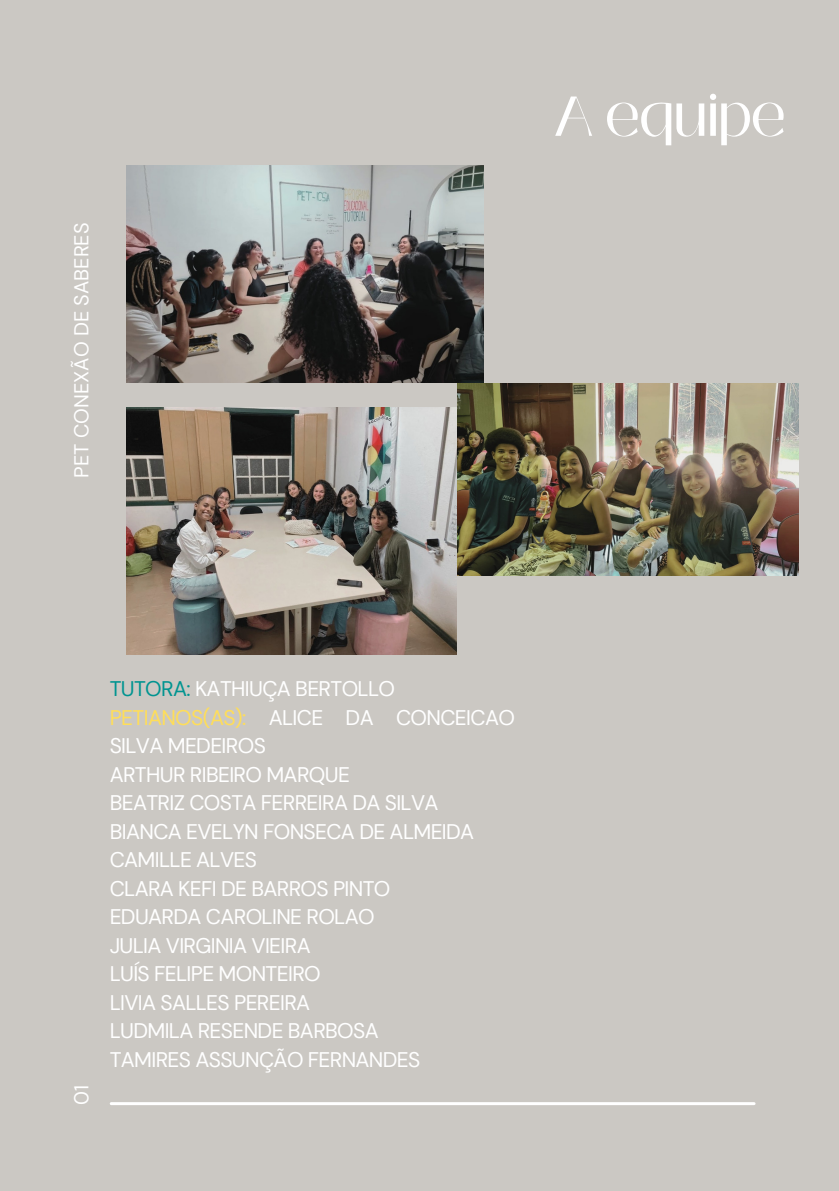
<style>
.page{position:relative;width:839px;height:1191px;background:#fff}
.page>*{position:absolute;margin:0;border:0;box-sizing:border-box;transform-origin:0 0}
.t1{font:56px "Black Mango";letter-spacing:-.015em;color:#fff}
.t2{font:21.2px/28.4px "DM Sans";letter-spacing:-.03em;color:#fff}
.t3{font:20px "DM Sans";color:#fff}
.s1{color:#009490}
.s2{color:#ffde59}
</style>
<div class="page">
<div style="left:0;top:0;width:838px;height:1191px;background:#cbc8c3"></div>
<hr style="left:111px;top:1102px;width:643px;height:3px;background:#fff">
<img style="left:127px;top:165px;width:357px;height:218px">
<img style="left:457px;top:383px;width:341px;height:192px">
<img style="left:127px;top:407px;width:330px;height:248px">
<p class="t3" style="left:69px;top:478px;width:256px;rotate:-90deg">PET CONEXÃO DE SABERES</p>
<p class="t1" style="left:553px;top:74px;width:234px">A equipe</p>
<p class="t3" style="left:69px;top:1105px;width:21px;rotate:-90deg">01</p>
<p class="t2" style="left:110px;top:675px;width:287px"><span class="s1">TUTORA:</span> KATHIUÇA BERTOLLO</p>
<p class="t2" style="left:110px;top:703px;width:407px"><span class="s2">PETIANOS(AS):</span> ALICE DA CONCEICAO<br>SILVA MEDEIROS</p>
<p class="t2" style="left:110px;top:760px;width:242px">ARTHUR RIBEIRO MARQUE</p>
<p class="t2" style="left:110px;top:789px;width:330px">BEATRIZ COSTA FERREIRA DA SILVA</p>
<p class="t2" style="left:110px;top:817px;width:366px">BIANCA EVELYN FONSECA DE ALMEIDA</p>
<p class="t2" style="left:110px;top:846px;width:149px">CAMILLE ALVES</p>
<p class="t2" style="left:110px;top:874px;width:282px">CLARA KEFI DE BARROS PINTO</p>
<p class="t2" style="left:110px;top:903px;width:266px">EDUARDA CAROLINE ROLAO</p>
<p class="t2" style="left:110px;top:931px;width:202px">JULIA VIRGINIA VIEIRA</p>
<p class="t2" style="left:110px;top:960px;width:212px">LUÍS FELIPE MONTEIRO</p>
<p class="t2" style="left:110px;top:988px;width:202px">LIVIA SALLES PEREIRA</p>
<p class="t2" style="left:110px;top:1017px;width:270px">LUDMILA RESENDE BARBOSA</p>
<p class="t2" style="left:110px;top:1045px;width:312px">TAMIRES ASSUNÇÃO FERNANDES</p>
</div>
